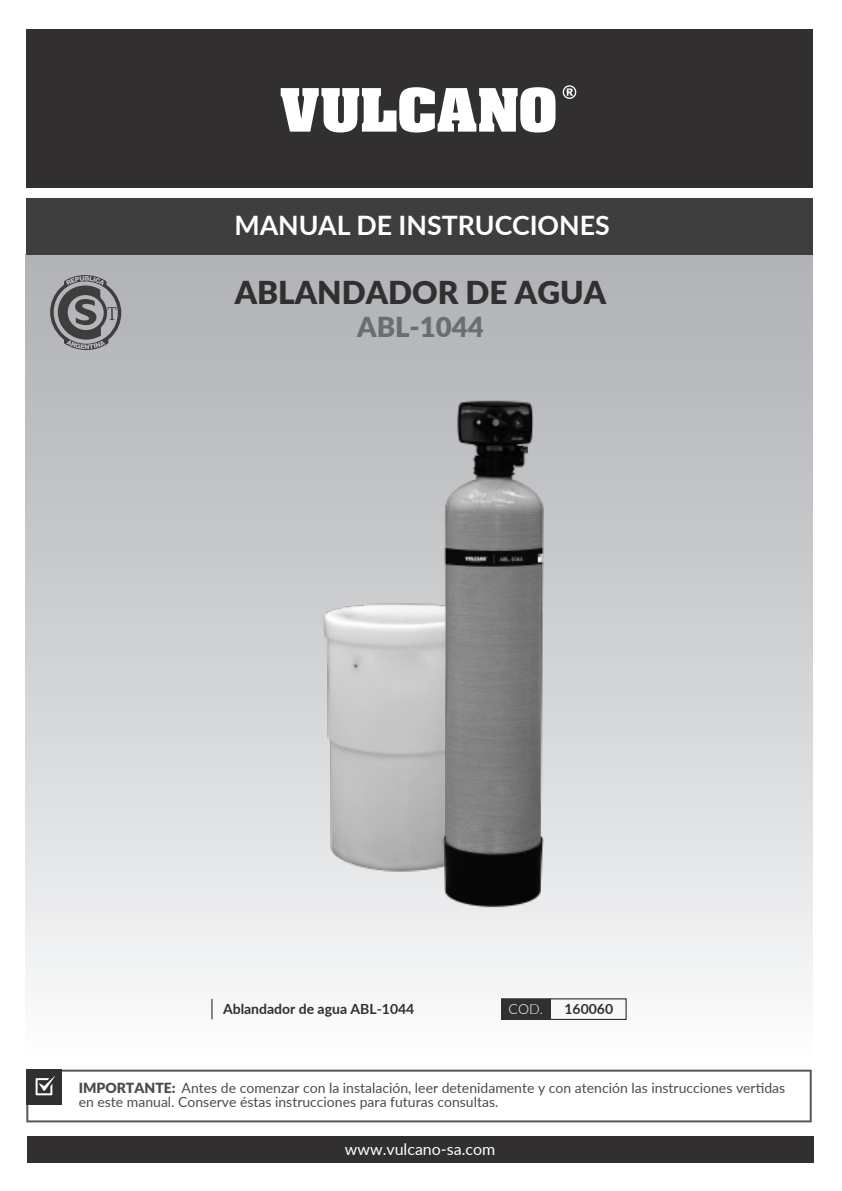
<style>
.page{position:relative;width:842px;height:1191px;background:#fff}
.page>*{position:absolute;margin:0;border:0;box-sizing:border-box;transform-origin:0 0}
.t1{font:900 31.6px "Lato";color:#312f30}
.t2{font:900 27.6px "Lato";color:#6c6d70}
.t3{font:700 26.8px "Lato";color:#fff}
.t4{font:16px "Lato";color:#fff}
.t5{font:14px/14px "Lato";color:#4b4c4d}
.t6{font:700 14px "Lato";color:#312f30}
.t7{font:300 14px "Lato";color:#fff}
.s1{font-weight:900}
</style>
<div class="page">
<div style="left:26px;top:254px;width:786px;height:810px;background:linear-gradient(to bottom,#adaeb2,#fafafb)"></div>
<svg style="left:50px;top:275px;width:71px;height:75px;background:#838486"></svg>
<svg style="left:26px;top:1069px;width:786px;height:53px"></svg>
<div style="left:26px;top:1069px;width:36px;height:36px;background:#312f30"></div>
<svg style="left:36px;top:1076px;width:19px;height:19px"></svg>
<div style="left:26px;top:30px;width:786px;height:158px;background:#312f30"></div>
<svg style="left:281px;top:87px;width:274px;height:45px"></svg>
<svg style="left:563px;top:85px;width:13px;height:14px"></svg>
<div style="left:26px;top:198px;width:786px;height:56px;background:#3e3e3f"></div>
<div style="left:27px;top:1136px;width:786px;height:26px;background:#312f30"></div>
<svg style="left:211px;top:999px;width:1px;height:20px"></svg>
<div style="left:550px;top:998px;width:77px;height:22px;border:1px solid #312f30"></div>
<div style="left:501px;top:998px;width:50px;height:22px;background:#312f30;border:1px solid #312f30"></div>
<img style="left:241px;top:558px;width:37px;height:377px">
<img style="left:278px;top:327px;width:442px;height:664px">
<h3 class="t3" style="left:234px;top:206px;width:377px">MANUAL DE INSTRUCCIONES</h3>
<h1 class="t1" style="left:235px;top:269px;width:373px">ABLANDADOR DE AGUA</h1>
<h2 class="t2" style="left:357px;top:306px;width:128px">ABL-1044</h2>
<p class="t6" style="left:223px;top:998px;width:193px">Ablandador de agua ABL-1044</p>
<p class="t7" style="left:509px;top:999px;width:36px">COD.</p>
<p class="t6" style="left:564px;top:998px;width:50px">160060</p>
<p class="t5" style="left:79px;top:1080px;width:708px"><span class="s1">IMPORTANTE:</span> Antes de comenzar con la instalación, leer detenidamente y con atención las instrucciones vertidas en este manual. Conserve éstas instrucciones para futuras consultas.</p>
<p class="t4" style="left:345px;top:1137px;width:152px">www.vulcano-sa.com</p>
</div>
